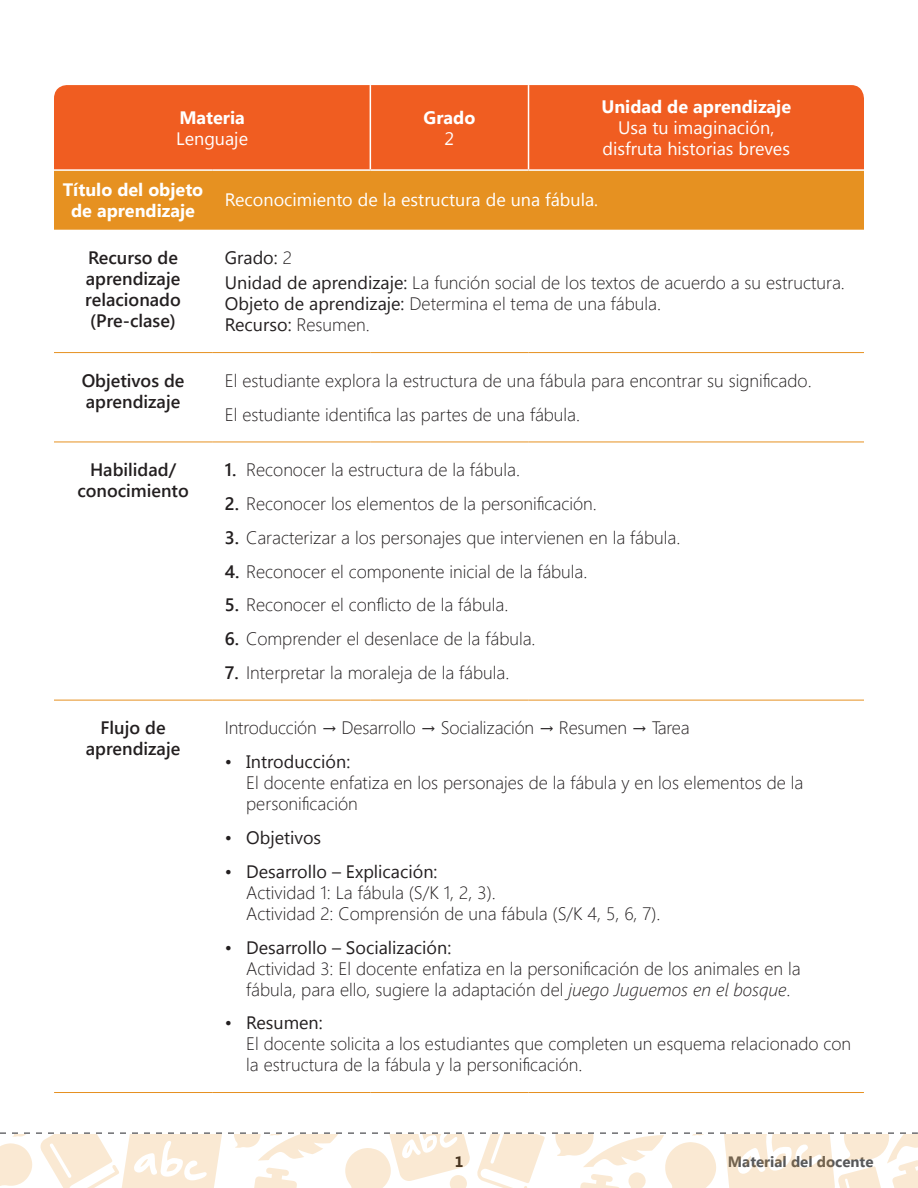
<style>
.page{position:relative;width:918px;height:1188px;background:#fff}
.page>*{position:absolute;margin:0;border:0;box-sizing:border-box;transform-origin:0 0}
.t1{font:300 18px/21px "Segoe UI";color:#231f20}
.t2{font:600 18px/21px "Segoe UI";color:#231f20}
.t3{font:18px/21px "Segoe UI";color:#fff;text-align:center}
.t4{font:18px "Segoe UI";color:#231f20}
.t5{font:700 18px/21px "Segoe UI";color:#fff;text-align:center}
.t6{font:700 15px "Segoe UI";color:#57585a}
.t7{font:700 15px "Segoe UI";color:#231f20}
.s1{font-weight:400}
.s2{font-weight:600}
.s3{font-style:italic}
</style>
<div class="page">
<svg style="left:0;top:1132px;width:918px;height:56px"></svg>
<div style="left:54px;top:85px;width:810px;height:84px;background:#f05d21"></div>
<div style="left:54px;top:171px;width:810px;height:59px;background:#e69121"></div>
<hr style="left:370px;top:85px;width:1px;height:84px;background:#fff">
<hr style="left:528px;top:85px;width:1px;height:84px;background:#fff">
<hr style="left:54px;top:442px;width:158px;height:1px;background:#e69121">
<hr style="left:212px;top:442px;width:158px;height:1px;background:#e69121">
<hr style="left:370px;top:442px;width:159px;height:1px;background:#e69121">
<hr style="left:529px;top:442px;width:335px;height:1px;background:#e69121">
<hr style="left:54px;top:700px;width:158px;height:1px;background:#e69121">
<hr style="left:212px;top:700px;width:158px;height:1px;background:#e69121">
<hr style="left:370px;top:700px;width:159px;height:1px;background:#e69121">
<hr style="left:529px;top:700px;width:335px;height:1px;background:#e69121">
<hr style="left:54px;top:1092px;width:158px;height:1px;background:#e69121">
<hr style="left:212px;top:1092px;width:158px;height:1px;background:#e69121">
<hr style="left:370px;top:1092px;width:159px;height:1px;background:#e69121">
<hr style="left:529px;top:1092px;width:335px;height:1px;background:#e69121">
<hr style="left:54px;top:352px;width:158px;height:1px;background:#e69121">
<hr style="left:212px;top:352px;width:158px;height:1px;background:#e69121">
<hr style="left:370px;top:352px;width:159px;height:1px;background:#e69121">
<hr style="left:529px;top:352px;width:335px;height:1px;background:#e69121">
<p class="t5" style="left:179px;top:106px;width:67px">Materia</p>
<p class="t3" style="left:176px;top:127px;width:73px">Lenguaje</p>
<p class="t5" style="left:424px;top:106px;width:53px">Grado</p>
<p class="t3" style="left:445px;top:127px;width:11px">2</p>
<p class="t5" style="left:601px;top:95px;width:191px">Unidad de aprendizaje</p>
<p class="t3" style="left:603px;top:116px;width:189px">Usa tu imaginación, disfruta historias breves</p>
<p class="t5" style="left:63px;top:178px;width:142px">Título del objeto de aprendizaje</p>
<p class="t3" style="left:225px;top:189px;width:375px">Reconocimiento de la estructura de una fábula.</p>
<p class="t2" style="left:85px;top:247px;width:97px">Recurso de aprendizaje relacionado (Pre-clase)</p>
<p class="t1" style="left:225px;top:244px;width:622px;line-height:25.2px"><span class="s1">Grado:</span> 2<br><span class="s1">Unidad de aprendizaje:</span> La función social de los textos de acuerdo a su estructura.</p>
<p class="t1" style="left:225px;top:293px;width:438px"><span class="s1">Objeto de aprendizaje:</span> Determina el tema de una fábula.<br><span class="s1">Recurso:</span> Resumen.</p>
<p class="t2" style="left:82px;top:370px;width:104px">Objetivos de aprendizaje</p>
<p class="t1" style="left:225px;top:363px;width:588px;line-height:33.8px">El estudiante explora la estructura de una fábula para encontrar su significado.<br>El estudiante identifica las partes de una fábula.</p>
<p class="t2" style="left:77px;top:459px;width:113px;text-align:center">Habilidad/ conocimiento</p>
<p class="t1" style="left:225px;top:459px;width:297px"><span class="s2">1.</span> Reconocer la estructura de la fábula.</p>
<p class="t1" style="left:225px;top:492px;width:373px"><span class="s2">2.</span> Reconocer los elementos de la personificación.</p>
<p class="t1" style="left:225px;top:526px;width:457px"><span class="s2">3.</span> Caracterizar a los personajes que intervienen en la fábula.</p>
<p class="t1" style="left:225px;top:560px;width:364px"><span class="s2">4.</span> Reconocer el componente inicial de la fábula.</p>
<p class="t1" style="left:225px;top:594px;width:285px"><span class="s2">5.</span> Reconocer el conflicto de la fábula.</p>
<p class="t1" style="left:225px;top:627px;width:312px"><span class="s2">6.</span> Comprender el desenlace de la fábula.</p>
<p class="t1" style="left:225px;top:661px;width:286px"><span class="s2">7.</span> Interpretar la moraleja de la fábula.</p>
<p class="t2" style="left:86px;top:717px;width:96px;text-align:center">Flujo de aprendizaje</p>
<p class="t1" style="left:225px;top:717px;width:466px">Introducción → Desarrollo → Socialización → Resumen → Tarea</p>
<p class="t4" style="left:225px;top:749px;width:127px">• Introducción:</p>
<p class="t1" style="left:246px;top:772px;width:559px">El docente enfatiza en los personajes de la fábula y en los elementos de la personificación</p>
<p class="t4" style="left:225px;top:825px;width:98px">• Objetivos</p>
<p class="t4" style="left:225px;top:859px;width:214px">• Desarrollo – Explicación:</p>
<p class="t1" style="left:246px;top:881px;width:416px">Actividad 1: La fábula (S/K 1, 2, 3).<br>Actividad 2: Comprensión de una fábula (S/K 4, 5, 6, 7).</p>
<p class="t4" style="left:225px;top:935px;width:228px">• Desarrollo – Socialización:</p>
<p class="t1" style="left:246px;top:957px;width:556px">Actividad 3: El docente enfatiza en la personificación de los animales en la fábula, para ello, sugiere la adaptación del <span class="s3">juego Juguemos en el bosque</span>.</p>
<p class="t4" style="left:225px;top:1010px;width:99px">• Resumen:</p>
<p class="t1" style="left:246px;top:1033px;width:606px">El docente solicita a los estudiantes que completen un esquema relacionado con la estructura de la fábula y la personificación.</p>
<p class="t7" style="left:455px;top:1151px;width:10px">1</p>
<p class="t6" style="left:728px;top:1151px;width:147px">Material del docente</p>
</div>
